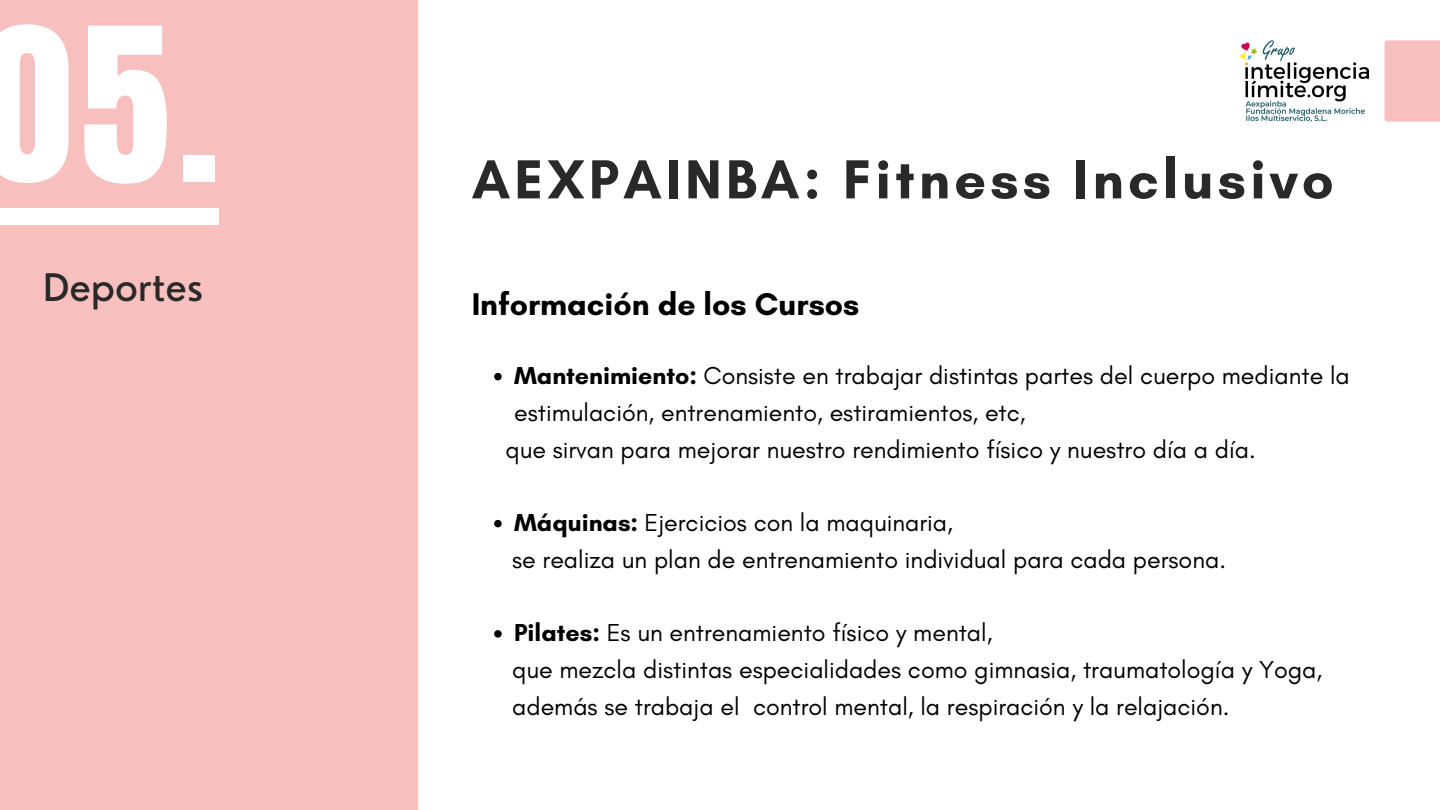
<style>
.page{position:relative;width:1440px;height:810px;background:#fff}
.page>*{position:absolute;margin:0;border:0;box-sizing:border-box;transform-origin:0 0}
.t1{font:181.4px "Anton";color:#fff}
.t2{font:700 56px "Glacial Indifference";letter-spacing:.075em;color:#292929}
.t3{font:500 37px "Nourd";color:#292929}
.t4{font:700 32px "Glacial Indifference";color:#000}
.t5{font:25px/36.8px "Glacial Indifference";color:#000}
.s1{font-weight:700}
</style>
<div class="page">
<div style="left:0;top:0;width:418px;height:810px;background:#f7c0be"></div>
<div style="left:1385px;top:40px;width:55px;height:82px;background:#f7c0be"></div>
<img style="left:1240px;top:40px;width:129px;height:81px">
<div style="left:0;top:209px;width:219px;height:16px;background:#fff"></div>
<svg style="left:494px;top:373px;width:8px;height:7px"></svg>
<svg style="left:494px;top:520px;width:8px;height:7px"></svg>
<svg style="left:494px;top:630px;width:8px;height:8px"></svg>
<p class="t1" style="left:-18px;top:-25px;width:239px">05.</p>
<p class="t3" style="left:43px;top:264px;width:161px">Deportes</p>
<p class="t2" style="left:472px;top:145px;width:864px">AEXPAINBA: Fitness Inclusivo</p>
<p class="t4" style="left:472px;top:285px;width:389px">Información de los Cursos</p>
<p class="t5" style="left:514px;top:357px;width:837px"><span class="s1">Mantenimiento:</span> Consiste en trabajar distintas partes del cuerpo mediante la estimulación, entrenamiento, estiramientos, etc,</p>
<p class="t5" style="left:505px;top:430px;width:752px">que sirvan para mejorar nuestro rendimiento físico y nuestro día a día.</p>
<p class="t5" style="left:514px;top:504px;width:440px"><span class="s1">Máquinas:</span> Ejercicios con la maquinaria,</p>
<p class="t5" style="left:512px;top:541px;width:715px">se realiza un plan de entrenamiento individual para cada persona.</p>
<p class="t5" style="left:514px;top:614px;width:480px"><span class="s1">Pilates:</span> Es un entrenamiento físico y mental,</p>
<p class="t5" style="left:512px;top:651px;width:812px">que mezcla distintas especialidades como gimnasia, traumatología y Yoga,</p>
<p class="t5" style="left:512px;top:688px;width:719px">además se trabaja el control mental, la respiración y la relajación.</p>
</div>
